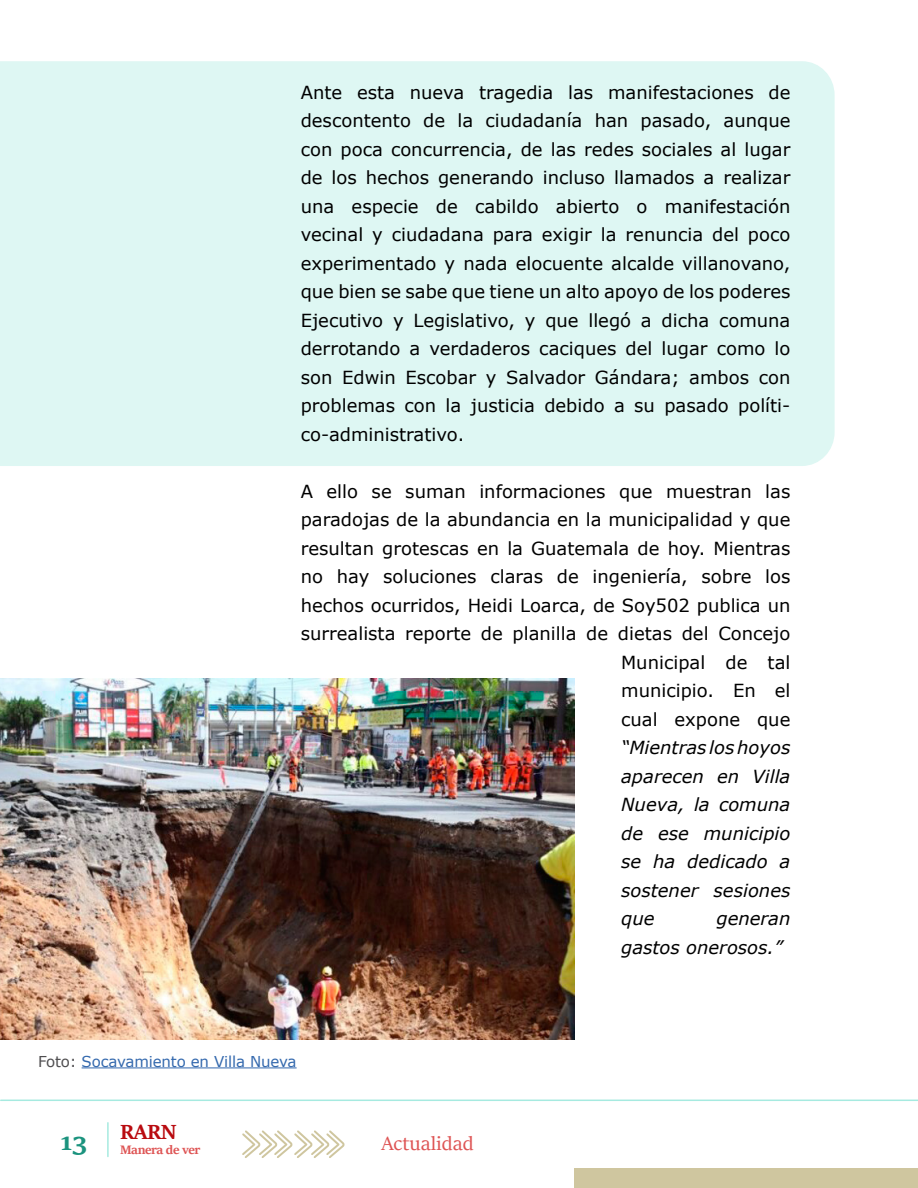
<style>
.page{position:relative;width:918px;height:1188px;background:#fff}
.page>*{position:absolute;margin:0;border:0;box-sizing:border-box;transform-origin:0 0}
.t1{font:700 28.5px "Sitka Heading";color:#1b937e}
.t2{font:700 22.5px "Sitka Heading";color:#b90b10}
.t3{font:21px "Sitka Heading";color:#de5454}
.t4{font:18px/28.5px "Verdana";color:#000;text-align:justify}
.t5{font:italic 18px/28.5px "Verdana";color:#000;text-align:justify}
.t6{font:15px "Verdana";letter-spacing:-.01em;color:#3469ae}
.t7{font:700 13.5px "Sitka Heading";letter-spacing:-.03em;color:#de5454}
.s1{color:#4f4e50}
</style>
<div class="page">
<div style="left:574px;top:1168px;width:344px;height:20px;background:#cfc69f"></div>
<svg style="left:242px;top:1130px;width:103px;height:28px"></svg>
<hr style="left:1px;top:1100px;width:917px;height:1px;background:#a6eae0">
<hr style="left:107px;top:1123px;width:2px;height:34px;background:#a6eae0">
<div style="left:0;top:61px;width:835px;height:405px;background:#def7f3"></div>
<img style="left:0;top:679px;width:574px;height:360px">
<hr style="left:82px;top:1067px;width:215px;height:1px;background:#3469ae">
<p class="t4" style="left:301px;top:78px;width:491px">Ante esta nueva tragedia las manifestaciones de descontento de la ciudadanía han pasado, aunque con poca concurrencia, de las redes sociales al lugar de los hechos generando incluso llamados a realizar una especie de cabildo abierto o manifestación vecinal y ciudadana para exigir la renuncia del poco experimentado y nada elocuente alcalde villanovano, que bien se sabe que tiene un alto apoyo de los poderes Ejecutivo y Legislativo, y que llegó a dicha comuna derrotando a verdaderos caciques del lugar como lo son Edwin Escobar y Salvador Gándara; ambos con problemas con la justicia debido a su pasado políti&shy;co-administrativo.</p>
<p class="t4" style="left:301px;top:477px;width:491px;text-align:right">A ello se suman informaciones que muestran las paradojas de la abundancia en la municipalidad y que resultan grotescas en la Guatemala de hoy. Mientras no hay soluciones claras de ingeniería, sobre los hechos ocurridos, Heidi Loarca, de Soy502 publica un surrealista reporte de planilla de dietas del Concejo Municipal de tal<br>municipio. En el<br>cual expone que</p>
<p class="t5" style="left:621px;top:733px;width:171px">“Mientras los hoyos aparecen en Villa Nueva, la comuna de ese municipio se ha dedicado a sostener sesiones que</p>
<p class="t5" style="left:621px;top:904px;width:171px;text-indent:95px">generan gastos onerosos.”</p>
<p class="t6" style="left:38px;top:1051px;width:260px"><span class="s1">Foto:</span> Socavamiento en Villa Nueva</p>
<p class="t2" style="left:120px;top:1115px;width:58px">RARN</p>
<h1 class="t1" style="left:60px;top:1120px;width:28px">13</h1>
<p class="t3" style="left:381px;top:1128px;width:94px">Actualidad</p>
<p class="t7" style="left:120px;top:1139px;width:82px">Manera de ver</p>
</div>
